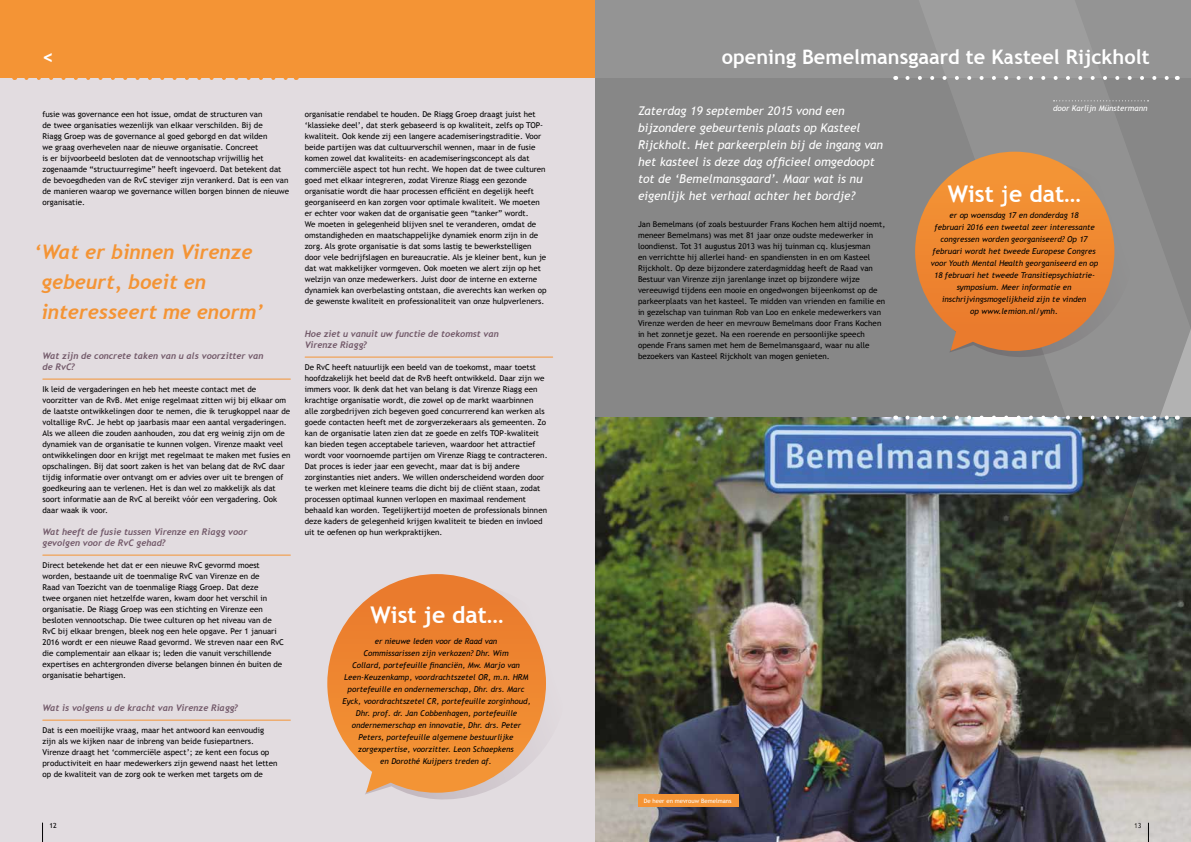
<style>
.page{position:relative;width:1191px;height:842px;background:#fff}
.page>*{position:absolute;margin:0;border:0;box-sizing:border-box;transform-origin:0 0}
.t1{font:700 23px "Trebuchet MS";color:#fff}
.t2{font:italic 700 20px/30px "Trebuchet";color:#f49435}
.t3{font:700 20px "Trebuchet MS";color:#fff}
.t4{font:italic 12px/17px "Trebuchet MS";color:#fff}
.t5{font:italic 700 9px/11px "Trebuchet";color:#725969}
.t6{font:8px/11px "Trebuchet MS";color:#000}
.t7{font:italic 8px/12px "Trebuchet MS";color:#000;text-align:center}
.t8{font:italic 8px "Trebuchet MS";color:#fff}
.t9{font:7px "Trebuchet MS";color:#000}
.t10{font:6px "Trebuchet MS";color:#fff}
</style>
<div class="page">
<div style="left:0;top:47px;width:595px;height:795px;background:#e2dce0"></div>
<hr style="left:43px;top:379px;width:247px;height:1px;background:#f49435">
<hr style="left:43px;top:555px;width:247px;height:1px;background:#f49435">
<hr style="left:43px;top:720px;width:247px;height:1px;background:#f49435">
<hr style="left:305px;top:357px;width:248px;height:1px;background:#f49435">
<div style="left:0;top:0;width:595px;height:78px;background:#f49435"></div>
<svg style="left:42px;top:823px;width:1px;height:19px"></svg>
<svg style="left:365px;top:793px;width:116px;height:7px"></svg>
<svg style="left:327px;top:574px;width:219px;height:219px"></svg>
<svg style="left:26px;top:78px;width:262px;height:2px"></svg>
<div style="left:595px;top:0;width:596px;height:437px;background:#878787"></div>
<div style="left:595px;top:0;width:596px;height:78px;background:#949494"></div>
<svg style="left:897px;top:76px;width:109px;height:342px"></svg>
<img style="left:595px;top:418px;width:411px;height:424px">
<svg style="left:913px;top:155px;width:93px;height:208px"></svg>
<svg style="left:915px;top:152px;width:91px;height:199px"></svg>
<svg style="left:907px;top:76px;width:99px;height:4px"></svg>
<svg style="left:907px;top:416px;width:99px;height:4px"></svg>
<div style="left:638px;top:794px;width:100px;height:12px;background:#f49435"></div>
<svg style="left:1006px;top:76px;width:185px;height:766px"></svg>
<h2 class="t3" style="left:42px;top:44px;width:13px">&lt;</h2>
<h2 class="t3" style="left:722px;top:44px;width:429px">opening Bemelmansgaard te Kasteel Rijckholt</h2>
<p class="t4" style="left:638px;top:103px;width:246px">Zaterdag 19 september 2015 vond een bijzondere gebeurtenis plaats op Kasteel Rijckholt. Het parkeerplein bij de ingang van het kasteel is deze dag officieel omgedoopt tot de ‘Bemelmansgaard’. Maar wat is nu eigenlijk het verhaal achter het bordje?</p>
<p class="t6" style="left:638px;top:219px;width:249px">Jan Bemelmans (of zoals bestuurder Frans Kochen hem altijd noemt, meneer Bemelmans) was met 81 jaar onze oudste medewerker in loondienst. Tot 31 augustus 2013 was hij tuinman cq. klusjesman<br>en verrichtte hij allerlei hand- en spandiensten in en om Kasteel Rijckholt. Op deze bijzondere zaterdagmiddag heeft de Raad van Bestuur van Virenze zijn jarenlange inzet op bijzondere wijze vereeuwigd tijdens een mooie en ongedwongen bijeenkomst op de parkeerplaats van het kasteel. Te midden van vrienden en familie en in gezelschap van tuinman Rob van Loo en enkele medewerkers van Virenze werden de heer en mevrouw Bemelmans door Frans Kochen in het zonnetje gezet. Na een roerende en persoonlijke speech opende Frans samen met hem de Bemelmansgaard, waar nu alle bezoekers van Kasteel Rijckholt van mogen genieten.</p>
<p class="t7" style="left:931px;top:209px;width:169px">er op woensdag 17 en donderdag 18<br>februari 2016 een tweetal zeer interessante congressen worden georganiseerd? Op 17 februari wordt het tweede Europese Congres voor Youth Mental Health georganiseerd en op 18 februari het tweede Transitiepsychiatrie&shy;symposium. Meer informatie en inschrijvingsmogelijkheid zijn te vinden<br>op www.lemion.nl/ymh.</p>
<p class="t8" style="left:1053px;top:104px;width:96px">door Karlijn Münstermann</p>
<p class="t6" style="left:43px;top:109px;width:248px">fusie was governance een hot issue, omdat de structuren van<br>de twee organisaties wezenlijk van elkaar verschilden. Bij de<br>Riagg Groep was de governance al goed geborgd en dat wilden<br>we graag overhevelen naar de nieuwe organisatie. Concreet<br>is er bijvoorbeeld besloten dat de vennootschap vrijwillig het zogenaamde “structuurregime” heeft ingevoerd. Dat betekent dat de bevoegdheden van de RvC steviger zijn verankerd. Dat is een van de manieren waarop we governance willen borgen binnen de nieuwe organisatie.</p>
<p class="t6" style="left:305px;top:109px;width:243px">organisatie rendabel te houden. De Riagg Groep draagt juist het ‘klassieke deel’, dat sterk gebaseerd is op kwaliteit, zelfs op TOP&shy;kwaliteit. Ook kende zij een langere academiseringstraditie. Voor beide partijen was dat cultuurverschil wennen, maar in de fusie komen zowel dat kwaliteits- en academiseringsconcept als dat commerciële aspect tot hun recht. We hopen dat de twee culturen goed met elkaar integreren, zodat Virenze Riagg een gezonde organisatie wordt die haar processen efficiënt en degelijk heeft georganiseerd en kan zorgen voor optimale kwaliteit. We moeten er echter voor waken dat de organisatie geen “tanker” wordt.<br>We moeten in gelegenheid blijven snel te veranderen, omdat de omstandigheden en maatschappelijke dynamiek enorm zijn in de zorg. Als grote organisatie is dat soms lastig te bewerkstelligen door vele bedrijfslagen en bureaucratie. Als je kleiner bent, kun je dat wat makkelijker vormgeven. Ook moeten we alert zijn op het welzijn van onze medewerkers. Juist door de interne en externe dynamiek kan overbelasting ontstaan, die averechts kan werken op de gewenste kwaliteit en professionaliteit van onze hulpverleners.</p>
<p class="t5" style="left:305px;top:329px;width:196px">Hoe ziet u vanuit uw functie de toekomst van<br>Virenze Riagg?</p>
<p class="t6" style="left:305px;top:362px;width:244px">De RvC heeft natuurlijk een beeld van de toekomst, maar toetst hoofdzakelijk het beeld dat de RvB heeft ontwikkeld. Daar zijn we immers voor. Ik denk dat het van belang is dat Virenze Riagg een krachtige organisatie wordt, die zowel op de markt waarbinnen alle zorgbedrijven zich begeven goed concurrerend kan werken als goede contacten heeft met de zorgverzekeraars als gemeenten. Zo kan de organisatie laten zien dat ze goede en zelfs TOP-kwaliteit kan bieden tegen acceptabele tarieven, waardoor het attractief wordt voor voornoemde partijen om Virenze Riagg te contracteren.<br>Dat proces is ieder jaar een gevecht, maar dat is bij andere zorginstanties niet anders. We willen onderscheidend worden door te werken met kleinere teams die dicht bij de cliënt staan, zodat processen optimaal kunnen verlopen en maximaal rendement behaald kan worden. Tegelijkertijd moeten de professionals binnen deze kaders de gelegenheid krijgen kwaliteit te bieden en invloed uit te oefenen op hun werkpraktijken.</p>
<h1 class="t1" style="left:947px;top:180px;width:135px">Wist je dat…</h1>
<h2 class="t2" style="left:41px;top:237px;width:223px;text-indent:-7px">‘Wat er binnen Virenze gebeurt, boeit en interesseert me enorm’</h2>
<p class="t5" style="left:43px;top:351px;width:223px">Wat zijn de concrete taken van u als voorzitter van de RvC?</p>
<p class="t6" style="left:43px;top:384px;width:249px">Ik leid de vergaderingen en heb het meeste contact met de voorzitter van de RvB. Met enige regelmaat zitten wij bij elkaar om de laatste ontwikkelingen door te nemen, die ik terugkoppel naar de voltallige RvC. Je hebt op jaarbasis maar een aantal vergaderingen.<br>Als we alleen die zouden aanhouden, zou dat erg weinig zijn om de dynamiek van de organisatie te kunnen volgen. Virenze maakt veel ontwikkelingen door en krijgt met regelmaat te maken met fusies en opschalingen. Bij dat soort zaken is het van belang dat de RvC daar tijdig informatie over ontvangt om er advies over uit te brengen of goedkeuring aan te verlenen. Het is dan wel zo makkelijk als dat soort informatie aan de RvC al bereikt vóór een vergadering. Ook daar waak ik voor.</p>
<p class="t5" style="left:43px;top:527px;width:206px">Wat heeft de fusie tussen Virenze en Riagg voor gevolgen voor de RvC gehad?</p>
<p class="t6" style="left:43px;top:560px;width:243px">Direct betekende het dat er een nieuwe RvC gevormd moest worden, bestaande uit de toenmalige RvC van Virenze en de<br>Raad van Toezicht van de toenmalige Riagg Groep. Dat deze<br>twee organen niet hetzelfde waren, kwam door het verschil in organisatie. De Riagg Groep was een stichting en Virenze een besloten vennootschap. Die twee culturen op het niveau van de RvC bij elkaar brengen, bleek nog een hele opgave. Per 1 januari 2016 wordt er een nieuwe Raad gevormd. We streven naar een RvC die complementair aan elkaar is; leden die vanuit verschillende expertises en achtergronden diverse belangen binnen én buiten de organisatie behartigen.</p>
<p class="t5" style="left:43px;top:703px;width:197px">Wat is volgens u de kracht van Virenze Riagg?</p>
<p class="t6" style="left:43px;top:725px;width:236px">Dat is een moeilijke vraag, maar het antwoord kan eenvoudig zijn als we kijken naar de inbreng van beide fusiepartners.<br>Virenze draagt het ‘commerciële aspect’; ze kent een focus op productiviteit en haar medewerkers zijn gewend naast het letten op de kwaliteit van de zorg ook te werken met targets om de</p>
<h1 class="t1" style="left:370px;top:601px;width:135px">Wist je dat…</h1>
<p class="t7" style="left:342px;top:635px;width:190px">er nieuwe leden voor de Raad van<br>Commissarissen zijn verkozen? Dhr. Wim<br>Collard, portefeuille financiën, Mw. Marjo van Leen-Keuzenkamp, voordrachtszetel OR, m.n. HRM portefeuille en ondernemerschap, Dhr. drs. Marc Eyck, voordrachtszetel CR, portefeuille zorginhoud, Dhr. prof. dr. Jan Cobbenhagen, portefeuille ondernemerschap en innovatie, Dhr. drs. Peter Peters, portefeuille algemene bestuurlijke zorgexpertise, voorzitter. Leon Schaepkens<br>en Dorothé Kuijpers treden af.</p>
<p class="t9" style="left:50px;top:821px;width:9px">12</p>
<p class="t10" style="left:643px;top:797px;width:89px">De heer en mevrouw Bemelmans</p>
<p class="t9" style="left:1134px;top:821px;width:9px">13</p>
</div>
